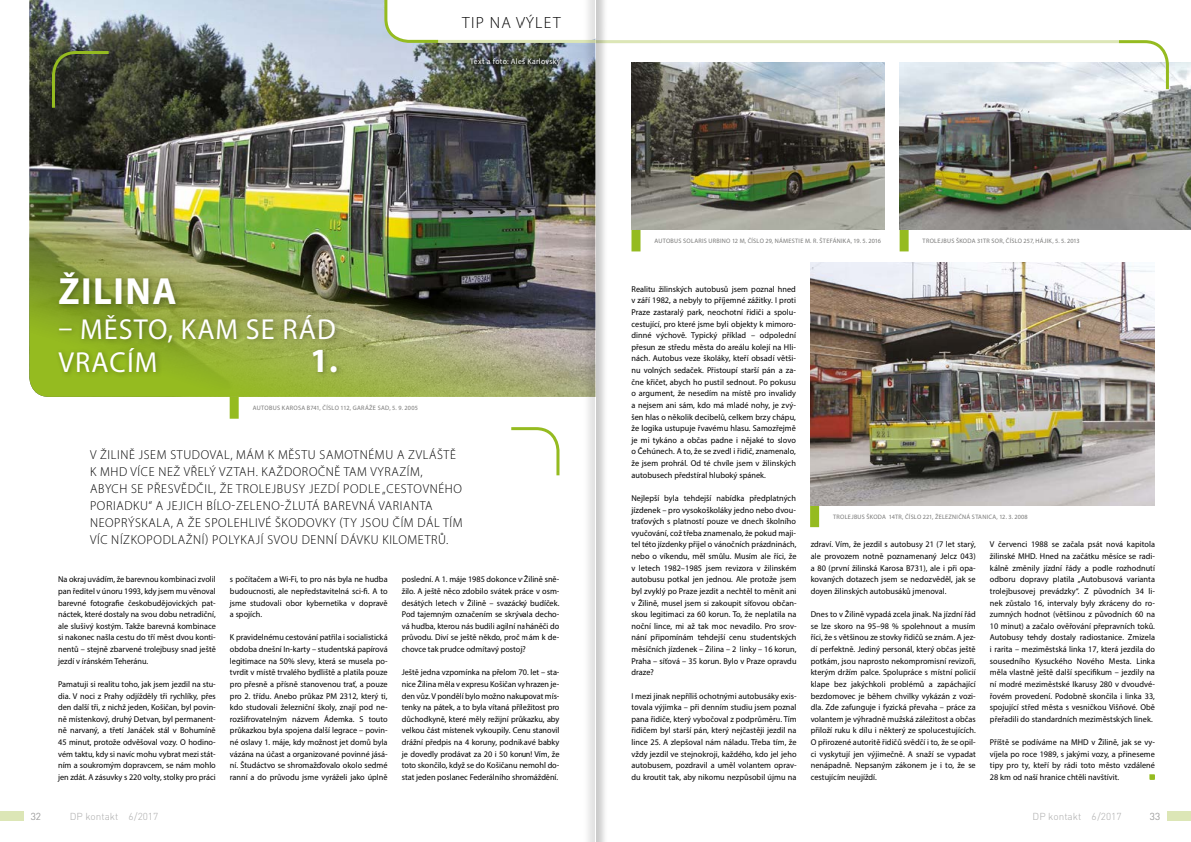
<style>
.page{position:relative;width:1191px;height:842px;background:#fff}
.page>*{position:absolute;margin:0;border:0;box-sizing:border-box;transform-origin:0 0}
.t1{font:700 38px "Myriad Pro";letter-spacing:.04em;color:#fff}
.t2{font:700 34px "Myriad Pro";color:#fff}
.t3{font:29px/33px "Myriad Pro";letter-spacing:.04em;color:#fff}
.t4{font:300 16.2px "Myriad Pro";letter-spacing:.08em;color:#000}
.t5{font:300 13px/17px "Myriad Pro";letter-spacing:.05em;color:#000}
.t6{font:300 10px "DINCE";color:#aaa}
.t7{font:8.5px/11.6px "Myriad Pro";color:#000;text-align:justify}
.t8{font:8px "Myriad Pro";letter-spacing:.035em;color:#fff}
.t9{font:6.4px "Myriad Pro";letter-spacing:.045em;color:#777776}
</style>
<div class="page">
<svg style="left:1149px;top:774px;width:6px;height:6px"></svg>
<svg style="left:511px;top:427px;width:11px;height:4px"></svg>
<div style="left:230px;top:397px;width:9px;height:22px;background:#95bb20"></div>
<div style="left:0;top:811px;width:24px;height:9px;background:#dce6b6"></div>
<div style="left:1167px;top:811px;width:24px;height:9px;background:#dce6b6"></div>
<img style="left:669px;top:63px;width:215px;height:167px">
<div style="left:810px;top:505px;width:9px;height:22px;background:#95bb20"></div>
<div style="left:899px;top:230px;width:9px;height:21px;background:#95bb20"></div>
<img style="left:899px;top:63px;width:292px;height:167px">
<hr style="left:595px;top:40px;width:524px;height:3px;background:#dce6b6">
<svg style="left:1116px;top:40px;width:54px;height:52px"></svg>
<img style="left:29px;top:0;width:493px;height:397px">
<div style="left:55px;top:268px;width:289px;height:111px;background:#000;opacity:.3"></div>
<svg style="left:50px;top:50px;width:62px;height:61px;background:#373c27"></svg>
<img style="left:810px;top:263px;width:345px;height:242px">
<svg style="left:470px;top:57px;width:52px;height:12px"></svg>
<div style="left:522px;top:0;width:82px;height:842px;background:#000;opacity:.24"></div>
<div style="left:587px;top:0;width:82px;height:842px;background:#000;opacity:.24"></div>
<h3 class="t4" style="left:462px;top:14px;width:100px">TIP NA VÝLET</h3>
<p class="t8" style="left:470px;top:56px;width:92px">Text a foto: Aleš Karlovský</p>
<h1 class="t1" style="left:58px;top:266px;width:120px">ŽILINA</h1>
<h3 class="t3" style="left:58px;top:312px;width:279px">– MĚSTO, KAM SE RÁD<br>VRACÍM</h3>
<h2 class="t2" style="left:310px;top:338px;width:29px">1.</h2>
<p class="t9" style="left:253px;top:404px;width:167px">AUTOBUS KAROSA B741, ČÍSLO 112, GARÁŽE SAD, 5. 9. 2005</p>
<p class="t5" style="left:90px;top:446px;width:374px">V ŽILINĚ JSEM STUDOVAL, MÁM K MĚSTU SAMOTNÉMU A ZVLÁŠTĚ K MHD VÍCE NEŽ VŘELÝ VZTAH. KAŽDOROČNĚ TAM VYRAZÍM, ABYCH SE PŘESVĚDČIL, ŽE TROLEJBUSY JEZDÍ PODLE „CESTOVNÉHO PORIADKU“ A JEJICH BÍLO-ZELENO-ŽLUTÁ BAREVNÁ VARIANTA NEOPRÝSKALA, A ŽE SPOLEHLIVÉ ŠKODOVKY (TY JSOU ČÍM DÁL TÍM VÍC NÍZKOPODLAŽNÍ) POLYKAJÍ SVOU DENNÍ DÁVKU KILOMETRŮ.</p>
<p class="t7" style="left:58px;top:573px;width:159px">Na okraj uvádím, že barevnou kombinaci zvolil pan ředitel v únoru 1993, kdy jsem mu věnoval barevné fotografie českobudějovických pat&shy;náctek, které dostaly na svou dobu netradiční, ale slušivý kostým. Takže barevná kombinace si nakonec našla cestu do tří měst dvou konti&shy;nentů – stejně zbarvené trolejbusy snad ještě jezdí v íránském Teheránu.</p>
<p class="t7" style="left:58px;top:678px;width:159px">Pamatuji si realitu toho, jak jsem jezdil na stu&shy;dia. V noci z Prahy odjížděly tři rychlíky, přes den další tři, z nichž jeden, Košičan, byl povin&shy;ně místenkový, druhý Detvan, byl permanent&shy;ně narvaný, a třetí Janáček stál v Bohumíně 45 minut, protože odvěšoval vozy. O hodino&shy;vém taktu, kdy si navíc mohu vybrat mezi stát&shy;ním a soukromým dopravcem, se nám mohlo jen zdát. A zásuvky s 220 volty, stolky pro práci</p>
<p class="t7" style="left:402px;top:573px;width:159px">poslední. A 1. máje 1985 dokonce v Žilině sně&shy;žilo. A ještě něco zdobilo svátek práce v osm&shy;desátých letech v Žilině – svazácký budíček.<br>Pod tajemným označením se skrývala decho&shy;vá hudba, kterou nás budili agilní naháněči do průvodu. Diví se ještě někdo, proč mám k de&shy;chovce tak prudce odmítavý postoj?</p>
<p class="t7" style="left:402px;top:666px;width:159px">Ještě jedna vzpomínka na přelom 70. let – sta&shy;nice Žilina měla v expresu Košičan vyhrazen je&shy;den vůz. V pondělí bylo možno nakupovat mís&shy;tenky na pátek, a to byla vítaná příležitost pro důchodkyně, které měly režijní průkazku, aby velkou část místenek vykoupily. Cenu stanovil drážní předpis na 4 koruny, podnikavé babky je dovedly prodávat za 20 i 50 korun! Vím, že toto skončilo, když se do Košičanu nemohl do&shy;stat jeden poslanec Federálního shromáždění.</p>
<p class="t7" style="left:230px;top:573px;width:159px">s počítačem a Wi-‑Fi, to pro nás byla ne hudba budoucnosti, ale nepředstavitelná sci-‑fi. A to jsme studovali obor kybernetika v dopravě a spojích.</p>
<p class="t7" style="left:230px;top:632px;width:159px">K pravidelnému cestování patřila i socialistická obdoba dnešní In-‑karty – studentská papírová legitimace na 50% slevy, která se musela po&shy;tvrdit v místě trvalého bydliště a platila pouze pro přesně a přísně stanovenou trať, a pouze pro 2. třídu. Anebo průkaz PM 2312, který ti, kdo studovali železniční školy, znají pod ne&shy;rozšifrovatelným názvem Ádemka. S touto průkazkou byla spojena další legrace – povin&shy;né oslavy 1. máje, kdy možnost jet domů byla vázána na účast a organizované povinné jásá&shy;ní. Študáctvo se shromažďovalo okolo sedmé ranní a do průvodu jsme vyráželi jako úplně</p>
<p class="t9" style="left:654px;top:237px;width:228px">AUTOBUS SOLARIS URBINO 12 M, ČÍSLO 29, NÁMESTIE M. R. ŠTEFÁNIKA, 19. 5. 2016</p>
<p class="t9" style="left:922px;top:237px;width:158px">TROLEJBUS ŠKODA 31TR SOR, ČÍSLO 257, HÁJIK, 5. 5. 2013</p>
<p class="t7" style="left:631px;top:283px;width:166px">Realitu žilinských autobusů jsem poznal hned v září 1982, a nebyly to příjemné zážitky. I proti Praze zastaralý park, neochotní řidiči a spolu&shy;cestující, pro které jsme byli objekty k mimoro&shy;dinné výchově. Typický příklad – odpolední přesun ze středu města do areálu kolejí na Hli&shy;nách. Autobus veze školáky, kteří obsadí větši&shy;nu volných sedaček. Přistoupí starší pán a za&shy;čne křičet, abych ho pustil sednout. Po pokusu o argument, že nesedím na místě pro invalidy a nejsem ani sám, kdo má mladé nohy, je zvý&shy;šen hlas o několik decibelů, celkem brzy chápu, že logika ustupuje řvavému hlasu. Samozřejmě je mi tykáno a občas padne i nějaké to slovo o Čehúnech. A to, že se zvedl i řidič, znamenalo, že jsem prohrál. Od té chvíle jsem v žilinských autobusech předstíral hluboký spánek.</p>
<p class="t7" style="left:631px;top:492px;width:166px">Nejlepší byla tehdejší nabídka předplatných jízdenek – pro vysokoškoláky jedno nebo dvou&shy;traťových s platností pouze ve dnech školního vyučování, což třeba znamenalo, že pokud maji&shy;tel této jízdenky přijel o vánočních prázdninách, nebo o víkendu, měl smůlu. Musím ale říci, že v letech 1982–1985 jsem revizora v žilinském autobusu potkal jen jednou. Ale protože jsem byl zvyklý po Praze jezdit a nechtěl to měnit ani v Žilině, musel jsem si zakoupit síťovou občan&shy;skou legitimaci za 60 korun. To, že neplatila na noční lince, mi až tak moc nevadilo. Pro srov&shy;nání připomínám tehdejší cenu studentských měsíčních jízdenek – Žilina – 2 linky – 16 korun, Praha – síťová – 35 korun. Bylo v Praze opravdu draze?</p>
<p class="t7" style="left:631px;top:690px;width:166px">I mezi jinak nepříliš ochotnými autobusáky exis&shy;tovala výjimka – při denním studiu jsem poznal pana řidiče, který vybočoval z podprůměru. Tím řidičem byl starší pán, který nejčastěji jezdil na lince 25. A zlepšoval nám náladu. Třeba tím, že vždy jezdil ve stejnokroji, každého, kdo jel jeho autobusem, pozdravil a uměl volantem oprav&shy;du kroutit tak, aby nikomu nezpůsobil újmu na</p>
<p class="t9" style="left:833px;top:512px;width:196px">TROLEJBUS ŠKODA 14TR, ČÍSLO 221, ŽELEZNIČNÁ STANICA, 12. 3. 2008</p>
<p class="t7" style="left:810px;top:539px;width:166px">zdraví. Vím, že jezdil s autobusy 21 (7 let starý, ale provozem notně poznamenaný Jelcz 043) a 80 (první žilinská Karosa B731), ale i při opa&shy;kovaných dotazech jsem se nedozvěděl, jak se doyen žilinských autobusáků jmenoval.</p>
<p class="t7" style="left:810px;top:608px;width:166px">Dnes to v Žilině vypadá zcela jinak. Na jízdní řád se lze skoro na 95–98 % spolehnout a musím říci, že s většinou ze stovky řidičů se znám. A jez&shy;dí perfektně. Jediný personál, který občas ještě potkám, jsou naprosto nekompromisní revizoři, kterým držím palce. Spolupráce s místní policií klape bez jakýchkoli problémů a zapáchající bezdomovec je během chvilky vykázán z vozi&shy;dla. Zde zafunguje i fyzická převaha – práce za volantem je výhradně mužská záležitost a občas přiloží ruku k dílu i některý ze spolucestujících.<br>O přirozené autoritě řidičů svědčí i to, že se opil&shy;ci vyskytují jen výjimečně. A snaží se vypadat nenápadně. Nepsaným zákonem je i to, že se cestujícím neujíždí.</p>
<p class="t7" style="left:990px;top:539px;width:166px">V červenci 1988 se začala psát nová kapitola žilinské MHD. Hned na začátku měsíce se radi&shy;kálně změnily jízdní řády a podle rozhodnutí odboru dopravy platila „Autobusová varianta trolejbusovej prevádzky“. Z původních 34 li&shy;nek zůstalo 16, intervaly byly zkráceny do ro&shy;zumných hodnot (většinou z původních 60 na 10 minut) a začalo ověřování přepravních toků.<br>Autobusy tehdy dostaly radiostanice. Zmizela i rarita – meziměstská linka 17, která jezdila do sousedního Kysuckého Nového Mesta. Linka měla vlastně ještě další specifikum – jezdily na ní modré meziměstské Ikarusy 280 v dvoudvé&shy;řovém provedení. Podobně skončila i linka 33, spojující střed města s vesničkou Višňové. Obě přeřadili do standardních meziměstských linek.</p>
<p class="t7" style="left:990px;top:736px;width:166px">Příště se podíváme na MHD v Žilině, jak se vy&shy;víjela po roce 1989, s jakými vozy, a přineseme tipy pro ty, kteří by rádi toto město vzdálené 28 km od naší hranice chtěli navštívit.</p>
<p class="t6" style="left:31px;top:809px;width:12px">32</p>
<p class="t6" style="left:70px;top:809px;width:90px">DP kontakt 6/2017</p>
<p class="t6" style="left:1032px;top:809px;width:90px">DP kontakt 6/2017</p>
<p class="t6" style="left:1149px;top:809px;width:12px">33</p>
</div>
